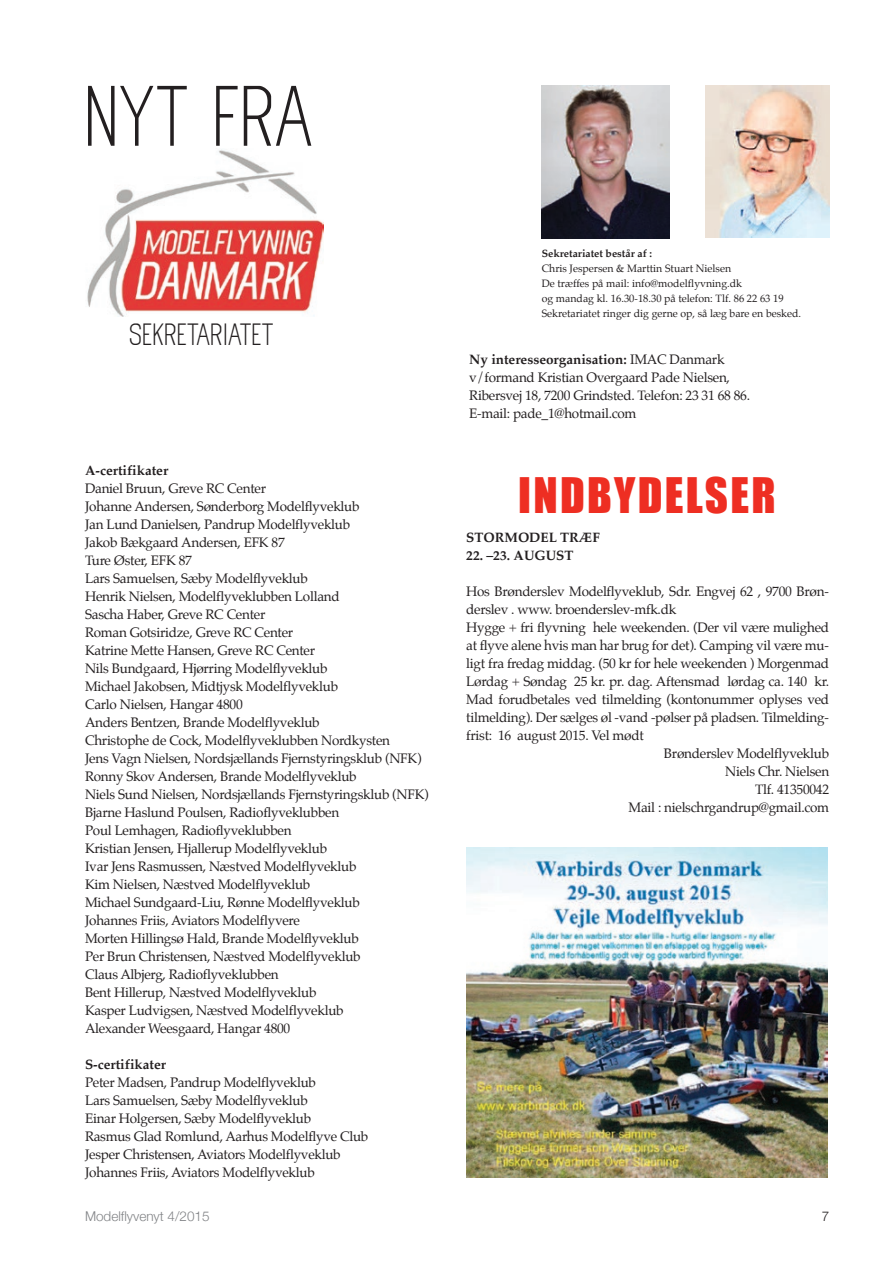
<style>
.page{position:relative;width:893px;height:1263px;background:#fff}
.page>*{position:absolute;margin:0;border:0;box-sizing:border-box;transform-origin:0 0}
.t1{font:75px "Myhota Plain";color:#231f20}
.t2{font:45px "Impact";letter-spacing:.05em;color:#ee2e22}
.t3{font:27px "Myhota Plain";color:#231f20}
.t4{font:13.5px/18px "Palatino";letter-spacing:-.02em;color:#231f20}
.t5{font:700 13.5px "Palatino";color:#231f20}
.t6{font:300 13.5px "Helvetica Neue";color:#808285}
.t7{font:300 13.5px "Helvetica Neue";color:#231f20}
.t8{font:10.5px/15px "Palatino";color:#231f20}
.t9{font:700 10.5px "Palatino";color:#231f20}
.s1{font-weight:700}
</style>
<div class="page">
<img style="left:542px;top:86px;width:127px;height:153px">
<img style="left:705px;top:85px;width:124px;height:153px">
<img style="left:87px;top:149px;width:236px;height:167px">
<img style="left:466px;top:848px;width:362px;height:329px">
<h1 class="t1" style="left:85px;top:70px;width:230px">NYT FRA</h1>
<h3 class="t3" style="left:129px;top:317px;width:146px">SEKRETARIATET</h3>
<p class="t5" style="left:85px;top:459px;width:85px">a-certifikater</p>
<p class="t4" style="left:85px;top:480px;width:345px">Daniel Bruun, Greve rC Center<br>Johanne Andersen, Sønderborg Modelflyveklub<br>Jan Lund Danielsen, Pandrup Modelflyveklub<br>Jakob Bækgaard Andersen, EFK 87<br>Ture Øster, EFK 87<br>Lars Samuelsen, Sæby Modelflyveklub<br>Henrik Nielsen, Modelflyveklubben Lolland<br>Sascha Haber, Greve rC Center<br>roman Gotsiridze, Greve rC Center<br>Katrine Mette Hansen, Greve rC Center<br>Nils Bundgaard, Hjørring Modelflyveklub<br>Michael Jakobsen, Midtjysk Modelflyveklub<br>Carlo Nielsen, Hangar 4800<br>Anders Bentzen, Brande Modelflyveklub<br>Christophe de Cock, Modelflyveklubben Nordkysten<br>Jens Vagn Nielsen, Nordsjællands Fjernstyringsklub (NFK) ronny Skov Andersen, Brande Modelflyveklub<br>Niels Sund Nielsen, Nordsjællands Fjernstyringsklub (NFK)<br>Bjarne Haslund Poulsen, radioflyve klubben<br>Poul Lemhagen, radioflyveklubben<br>Kristian Jensen, Hjallerup Modelflyveklub<br>Ivar Jens rasmussen, Næstved Modelflyveklub<br>Kim Nielsen, Næstved Modelflyveklub<br>Michael Sundgaard-Liu, rønne Modelflyveklub<br>Johannes Friis, Aviators Modelflyvere<br>Morten Hillingsø Hald, Brande Modelflyveklub<br>Per Brun Christensen, Næstved Modelflyveklub<br>Claus Albjerg, radioflyveklubben<br>Bent Hillerup, Næstved Modelflyveklub<br>Kasper Ludvigsen, Næstved Modelflyveklub<br>Alexander Weesgaard, Hangar 4800</p>
<p class="t5" style="left:85px;top:1053px;width:82px">S-certifikater</p>
<p class="t4" style="left:85px;top:1074px;width:285px">Peter Madsen, Pandrup Modelflyveklub<br>Lars Samuelsen, Sæby Modelflyveklub<br>Einar Holgersen, Sæby Modelflyveklub<br>rasmus Glad romlund, Aarhus Modelflyve Club Jesper Christensen, Aviators Modelflyveklub Johannes Friis, Aviators Modelflyveklub</p>
<p class="t9" style="left:542px;top:244px;width:112px">Sekretariatet består af :</p>
<p class="t8" style="left:542px;top:261px;width:261px">Chris Jespersen &amp; Marttin Stuart Nielsen<br>De træffes på mail: info@modelflyvning.dk<br>og mandag kl. 16.30-18.30 på telefon: Tlf. 86 22 63 19<br>Sekretariatet ringer dig gerne op, så læg bare en besked.</p>
<p class="t4" style="left:469px;top:350px;width:282px"><span class="s1">Ny interesseorganisation:</span> IMAC Danmark v/formand Kristian Overgaard Pade Nielsen, ribersvej 18, 7200 Grindsted. Telefon: 23 31 68 86.<br>E-mail: pade_1@hotmail.com</p>
<h2 class="t2" style="left:518px;top:460px;width:259px">INDBYDELSER</h2>
<p class="t5" style="left:466px;top:526px;width:135px">StorMoDel træf</p>
<p class="t5" style="left:466px;top:544px;width:109px">22. –23. aUgUSt</p>
<p class="t4" style="left:466px;top:582px;width:364px">Hos Brønderslev Modelflyveklub, Sdr. Engvej 62 , 9700 Brøn-</p>
<p class="t4" style="left:466px;top:600px;width:211px">derslev . www. broenderslev-mfk.dk</p>
<p class="t4" style="left:466px;top:618px;width:364px">Hygge + fri flyvning hele weekenden. (Der vil være mulighed</p>
<p class="t4" style="left:466px;top:636px;width:364px">at flyve alene hvis man har brug for det). Camping vil være mu-</p>
<p class="t4" style="left:466px;top:654px;width:364px">ligt fra fredag middag. (50 kr for hele weekenden ) Morgenmad</p>
<p class="t4" style="left:466px;top:672px;width:364px">Lørdag + Søndag 25 kr. pr. dag. Aftensmad lørdag ca. 140 kr.</p>
<p class="t4" style="left:466px;top:690px;width:364px">Mad forudbetales ved tilmelding (kontonummer oplyses ved</p>
<p class="t4" style="left:466px;top:708px;width:364px">tilmelding). Der sælges øl -vand -pølser på pladsen. Tilmelding-</p>
<p class="t4" style="left:466px;top:726px;width:179px">frist: 16 august 2015. Vel mødt</p>
<p class="t4" style="left:664px;top:744px;width:167px">Brønderslev Modelflyveklub</p>
<p class="t4" style="left:725px;top:762px;width:106px">Niels Chr. Nielsen</p>
<p class="t4" style="left:755px;top:780px;width:76px">Tlf. 41350042</p>
<p class="t4" style="left:629px;top:798px;width:202px">Mail : nielschrgandrup@gmail.com</p>
<p class="t6" style="left:85px;top:1205px;width:126px">Modelflyvenyt 4/2015</p>
<p class="t7" style="left:822px;top:1205px;width:9px">7</p>
</div>
